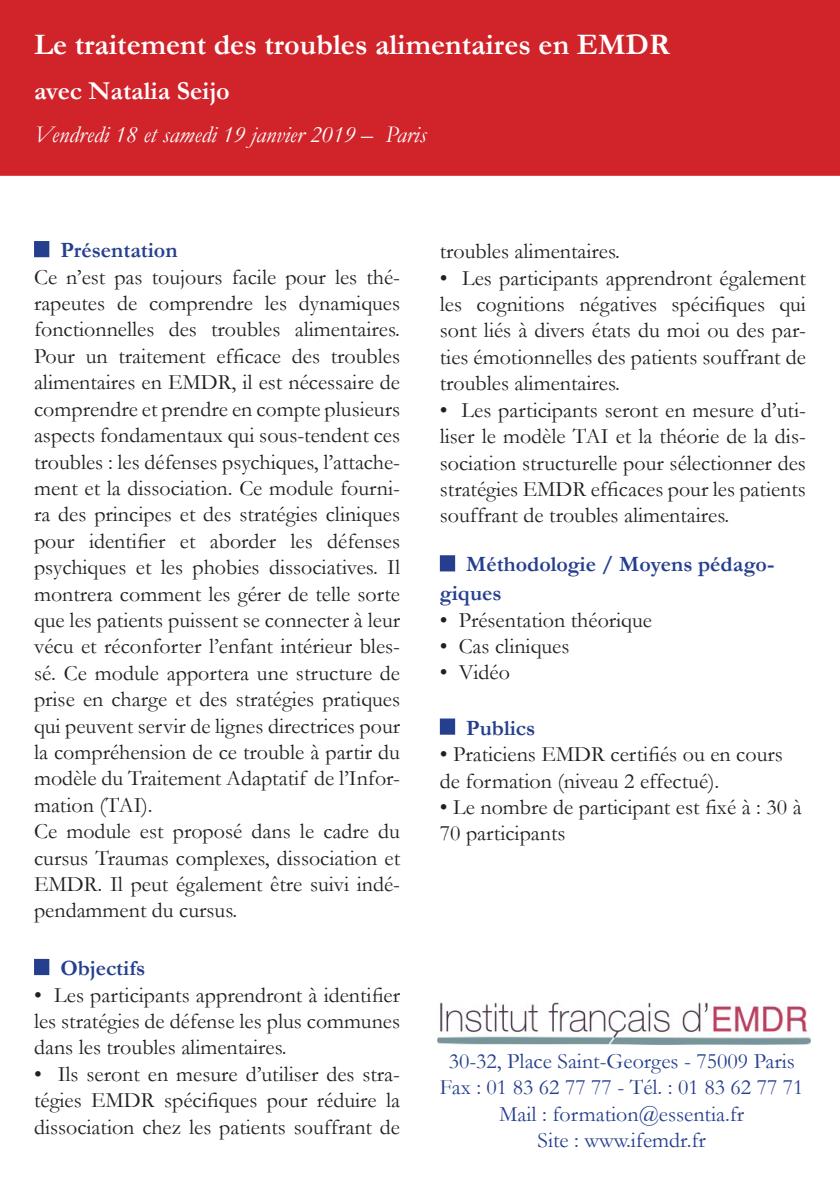
<style>
.page{position:relative;width:840px;height:1191px;background:#fff}
.page>*{position:absolute;margin:0;border:0;box-sizing:border-box;transform-origin:0 0}
.t1{font:700 30px "Garamond";color:#fff}
.t2{font:700 26px "Garamond";color:#fff}
.t3{font:italic 24px "Garamond";color:#fff}
.t4{font:22px/26.4px "Garamond";color:#231f20;text-align:justify}
.t5{font:22px "Garamond";color:#253f8e}
.Titre_gris{font:700 22px/28.8px "Garamond";color:#253f8e}
</style>
<div class="page">
<div style="left:0;top:0;width:839px;height:176px;background:#d1232a"></div>
<div style="left:34px;top:241px;width:15px;height:16px;background:#253f8e"></div>
<div style="left:34px;top:959px;width:15px;height:16px;background:#253f8e"></div>
<div style="left:439px;top:555px;width:16px;height:16px;background:#253f8e;border:2px solid #253f8e"></div>
<div style="left:439px;top:718px;width:16px;height:16px;background:#253f8e;border:2px solid #253f8e"></div>
<div style="left:437px;top:1043px;width:368px;height:114px;border:2px solid #fff"></div>
<img style="left:437px;top:1002px;width:372px;height:42px">
<p class="t1" style="left:34px;top:26px;width:637px">Le traitement des troubles alimentaires en EMDR</p>
<p class="t2" style="left:34px;top:75px;width:197px">avec Natalia Seijo</p>
<p class="t3" style="left:34px;top:121px;width:393px">Vendredi 18 et samedi 19 janvier 2019 – Paris</p>
<p class="Titre_gris" style="left:60px;top:235px;width:119px">Présentation</p>
<p class="t4" style="left:34px;top:263px;width:367px">Ce n’est pas toujours facile pour les thé&shy;rapeutes de comprendre les dynamiques fonctionnelles des troubles alimentaires.<br>Pour un traitement efficace des troubles alimentaires en EMDR, il est nécessaire de comprendre et prendre en compte plusieurs aspects fondamentaux qui sous-tendent ces troubles : les défenses psychiques, l’attache&shy;ment et la dissociation. Ce module fourni&shy;ra des principes et des stratégies cliniques pour identifier et aborder les défenses psychiques et les phobies dissociatives. Il montrera comment les gérer de telle sorte que les patients puissent se connecter à leur vécu et réconforter l’enfant intérieur bles&shy;sé. Ce module apportera une structure de prise en charge et des stratégies pratiques qui peuvent servir de lignes directrices pour la compréhension de ce trouble à partir du modèle du Traitement Adaptatif de l’Infor&shy;mation (TAI).</p>
<p class="t4" style="left:34px;top:818px;width:367px">Ce module est proposé dans le cadre du cursus Traumas complexes, dissociation et EMDR. Il peut également être suivi indé&shy;pendamment du cursus.</p>
<p class="Titre_gris" style="left:60px;top:953px;width:86px">Objectifs</p>
<p class="t4" style="left:34px;top:981px;width:367px">• Les participants apprendront à identifier les stratégies de défense les plus communes dans les troubles alimentaires.</p>
<p class="t4" style="left:34px;top:1060px;width:367px">• Ils seront en mesure d’utiliser des stra&shy;tégies EMDR spécifiques pour réduire la dissociation chez les patients souffrant de</p>
<p class="t4" style="left:439px;top:238px;width:181px">troubles alimentaires.</p>
<p class="t4" style="left:439px;top:264px;width:367px">• Les participants apprendront également les cognitions négatives spécifiques qui sont liés à divers états du moi ou des par&shy;ties émotionnelles des patients souffrant de troubles alimentaires.</p>
<p class="t4" style="left:439px;top:396px;width:367px">• Les participants seront en mesure d’uti&shy;liser le modèle TAI et la théorie de la dis&shy;sociation structurelle pour sélectionner des stratégies EMDR efficaces pour les patients souffrant de troubles alimentaires.</p>
<p class="Titre_gris" style="left:439px;top:550px;width:336px;text-indent:26px">Méthodologie / Moyens pédago&shy;giques</p>
<p class="t4" style="left:439px;top:606px;width:213px">• Présentation théorique</p>
<p class="t4" style="left:439px;top:632px;width:131px">• Cas cliniques</p>
<p class="t4" style="left:439px;top:659px;width:72px">• Vidéo</p>
<p class="Titre_gris" style="left:466px;top:713px;width:71px">Publics</p>
<p class="t4" style="left:439px;top:740px;width:344px">• Praticiens EMDR certifiés ou en cours de formation (niveau 2 effectué).</p>
<p class="t4" style="left:439px;top:793px;width:363px">• Le nombre de participant est fixé à : 30 à<br>70 participants</p>
<p class="t5" style="left:448px;top:1047px;width:347px">30-32, Place Saint-Georges - 75009 Paris</p>
<p class="t5" style="left:439px;top:1074px;width:365px">Fax : 01 83 62 77 77 - Tél. : 01 83 62 77 71</p>
<p class="t5" style="left:499px;top:1100px;width:246px">Mail : formation@essentia.fr</p>
<p class="t5" style="left:537px;top:1127px;width:170px">Site : www.ifemdr.fr</p>
</div>
